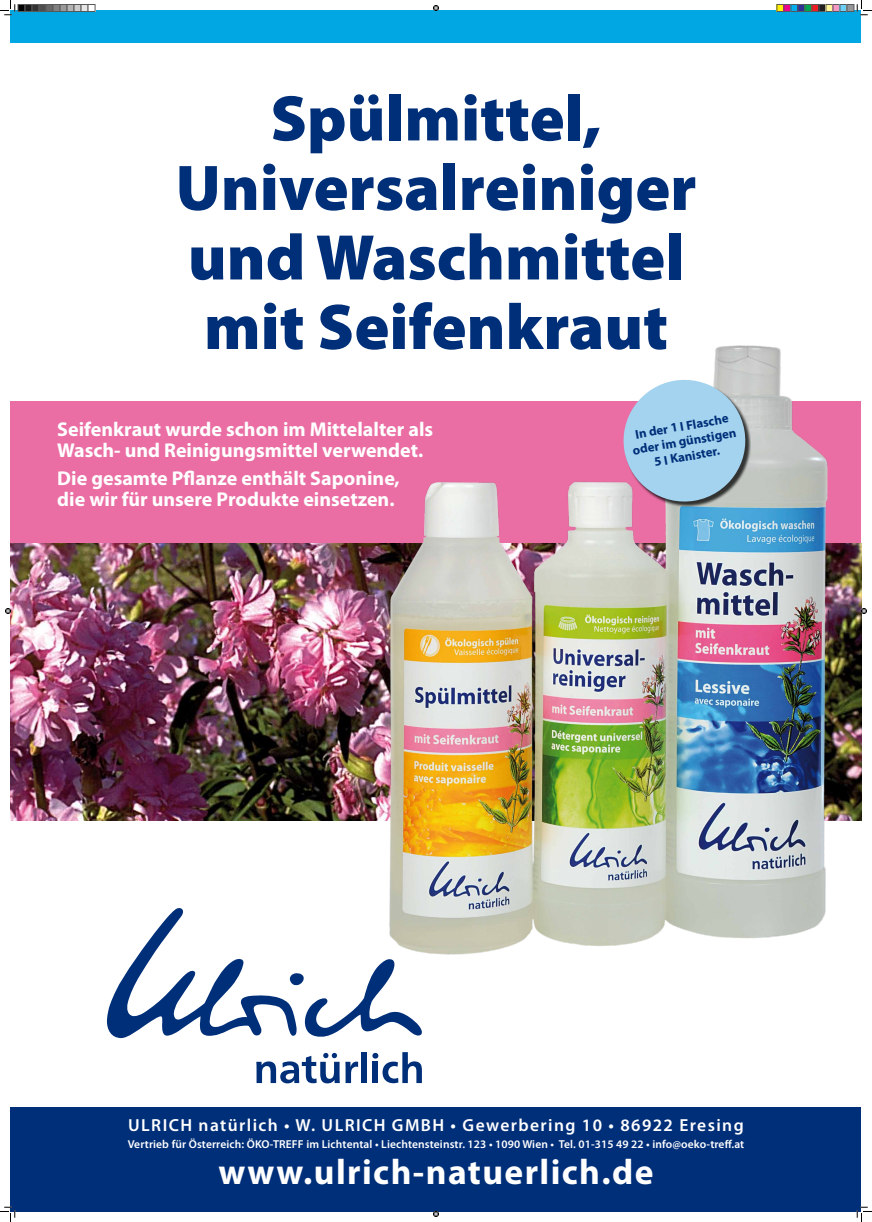
<style>
.page{position:relative;width:872px;height:1222px;background:#fff}
.page>*{position:absolute;margin:0;border:0;box-sizing:border-box;transform-origin:0 0}
.t1{font:900 65px/69.5px "Myriad Pro";color:#002f79;text-align:center}
.t2{font:700 35.5px "Myriad Pro";letter-spacing:.04em;color:#fff}
.t3{font:700 20px/21.3px "Myriad Pro";color:#fff}
.t4{font:600 17.5px "Myriad Pro";letter-spacing:.08em;color:#fff}
.t5{font:700 12.85px/15.2px "Myriad Pro";color:#002f79;text-align:center}
.t6{font:600 11.5px "Myriad Pro";letter-spacing:.01em;color:#fff}
</style>
<div class="page">
<div style="left:10px;top:10px;width:851px;height:33px;background:#00a7e3"></div>
<svg style="left:107px;top:908px;width:315px;height:130px"></svg>
<div style="left:361px;top:1052px;width:6px;height:31px;background:#002f79"></div>
<svg style="left:256px;top:1052px;width:102px;height:31px"></svg>
<svg style="left:372px;top:1052px;width:50px;height:31px"></svg>
<img style="left:10px;top:543px;width:851px;height:277px">
<div style="left:10px;top:401px;width:851px;height:142px;background:#ea6ea3"></div>
<img style="left:390px;top:345px;width:437px;height:610px">
<svg style="left:618px;top:375px;width:132px;height:131px"></svg>
<div style="left:10px;top:1106px;width:851px;height:105px;background:#002f79"></div>
<svg style="left:0;top:0;width:16px;height:16px"></svg>
<svg style="left:0;top:1206px;width:16px;height:15px"></svg>
<svg style="left:856px;top:0;width:15px;height:16px"></svg>
<svg style="left:856px;top:1206px;width:15px;height:15px"></svg>
<svg style="left:433px;top:5px;width:6px;height:6px"></svg>
<svg style="left:433px;top:1211px;width:6px;height:5px"></svg>
<svg style="left:5px;top:608px;width:6px;height:6px"></svg>
<svg style="left:860px;top:608px;width:6px;height:6px"></svg>
<div style="left:18px;top:4px;width:7px;height:7px;background:#000"></div>
<div style="left:18px;top:4px;width:7px;height:8px;border:1px solid #595959"></div>
<div style="left:25px;top:4px;width:7px;height:7px;background:#1a1a1a"></div>
<div style="left:25px;top:4px;width:7px;height:8px;border:1px solid #595959"></div>
<div style="left:32px;top:4px;width:7px;height:7px;background:#333"></div>
<div style="left:32px;top:4px;width:7px;height:8px;border:1px solid #595959"></div>
<div style="left:39px;top:4px;width:7px;height:7px;background:#4d4d4d"></div>
<div style="left:39px;top:4px;width:7px;height:8px;border:1px solid #595959"></div>
<div style="left:46px;top:4px;width:7px;height:7px;background:#666"></div>
<div style="left:46px;top:4px;width:7px;height:8px;border:1px solid #595959"></div>
<div style="left:53px;top:4px;width:7px;height:7px;background:#808080"></div>
<div style="left:53px;top:4px;width:7px;height:8px;border:1px solid #595959"></div>
<div style="left:60px;top:4px;width:7px;height:7px;background:#999"></div>
<div style="left:60px;top:4px;width:7px;height:8px;border:1px solid #595959"></div>
<div style="left:67px;top:4px;width:7px;height:7px;background:#b3b3b3"></div>
<div style="left:67px;top:4px;width:7px;height:8px;border:1px solid #595959"></div>
<div style="left:74px;top:4px;width:7px;height:7px;background:#ccc"></div>
<div style="left:74px;top:4px;width:7px;height:8px;border:1px solid #595959"></div>
<div style="left:81px;top:4px;width:7px;height:7px;background:#e6e6e6"></div>
<div style="left:81px;top:4px;width:7px;height:8px;border:1px solid #595959"></div>
<div style="left:88px;top:4px;width:7px;height:8px;border:1px solid #595959"></div>
<div style="left:776px;top:4px;width:7px;height:7px;background:#fff101"></div>
<div style="left:776px;top:4px;width:8px;height:8px;border:1px solid #595959"></div>
<div style="left:783px;top:4px;width:7px;height:7px;background:#ed028c"></div>
<div style="left:783px;top:4px;width:8px;height:8px;border:1px solid #595959"></div>
<div style="left:790px;top:4px;width:7px;height:7px;background:#00aeef"></div>
<div style="left:790px;top:4px;width:8px;height:8px;border:1px solid #595959"></div>
<div style="left:797px;top:4px;width:7px;height:7px;background:#2e3092"></div>
<div style="left:797px;top:4px;width:8px;height:8px;border:1px solid #595959"></div>
<div style="left:804px;top:4px;width:7px;height:7px;background:#00a54f"></div>
<div style="left:804px;top:4px;width:8px;height:8px;border:1px solid #595959"></div>
<div style="left:811px;top:4px;width:7px;height:7px;background:#ee1d23"></div>
<div style="left:811px;top:4px;width:8px;height:8px;border:1px solid #595959"></div>
<div style="left:818px;top:4px;width:7px;height:7px;background:#231f20"></div>
<div style="left:818px;top:4px;width:8px;height:8px;border:1px solid #595959"></div>
<div style="left:825px;top:4px;width:7px;height:7px;background:#fff79a"></div>
<div style="left:825px;top:4px;width:8px;height:8px;border:1px solid #595959"></div>
<div style="left:832px;top:4px;width:7px;height:7px;background:#f499c2"></div>
<div style="left:832px;top:4px;width:8px;height:8px;border:1px solid #595959"></div>
<div style="left:839px;top:4px;width:7px;height:7px;background:#6bcff6"></div>
<div style="left:839px;top:4px;width:8px;height:8px;border:1px solid #595959"></div>
<div style="left:846px;top:4px;width:7px;height:7px;background:#939598"></div>
<div style="left:846px;top:4px;width:8px;height:8px;border:1px solid #595959"></div>
<h1 class="t1" style="left:175px;top:81px;width:522px">Spülmittel,<br>Universalreiniger und Waschmittel mit Seifenkraut</h1>
<p class="t3" style="left:57px;top:418px;width:377px">Seifenkraut wurde schon im Mittelalter als<br>Wasch- und Reinigungsmittel verwendet.</p>
<p class="t3" style="left:57px;top:467px;width:344px">Die gesamte Pflanze enthält Saponine, die wir für unsere Produkte einsetzen.</p>
<p class="t5" style="left:628px;top:427px;width:106px;rotate:-10deg">In der 1 I Flasche oder im günstigen<br>5 I Kanister.</p>
<p class="t4" style="left:128px;top:1113px;width:617px">ULRICH natürlich • W. ULRICH GMBH • Gewerbering 10 • 86922 Eresing</p>
<p class="t6" style="left:128px;top:1136px;width:618px">Vertrieb für Österreich: ÖKO-TREFF im Lichtental • Liechtensteinstr. 123 • 1090 Wien • Tel. 01-315 49 22 • info@oeko-treff.at</p>
<h2 class="t2" style="left:218px;top:1148px;width:436px">www.ulrich-natuerlich.de</h2>
</div>
